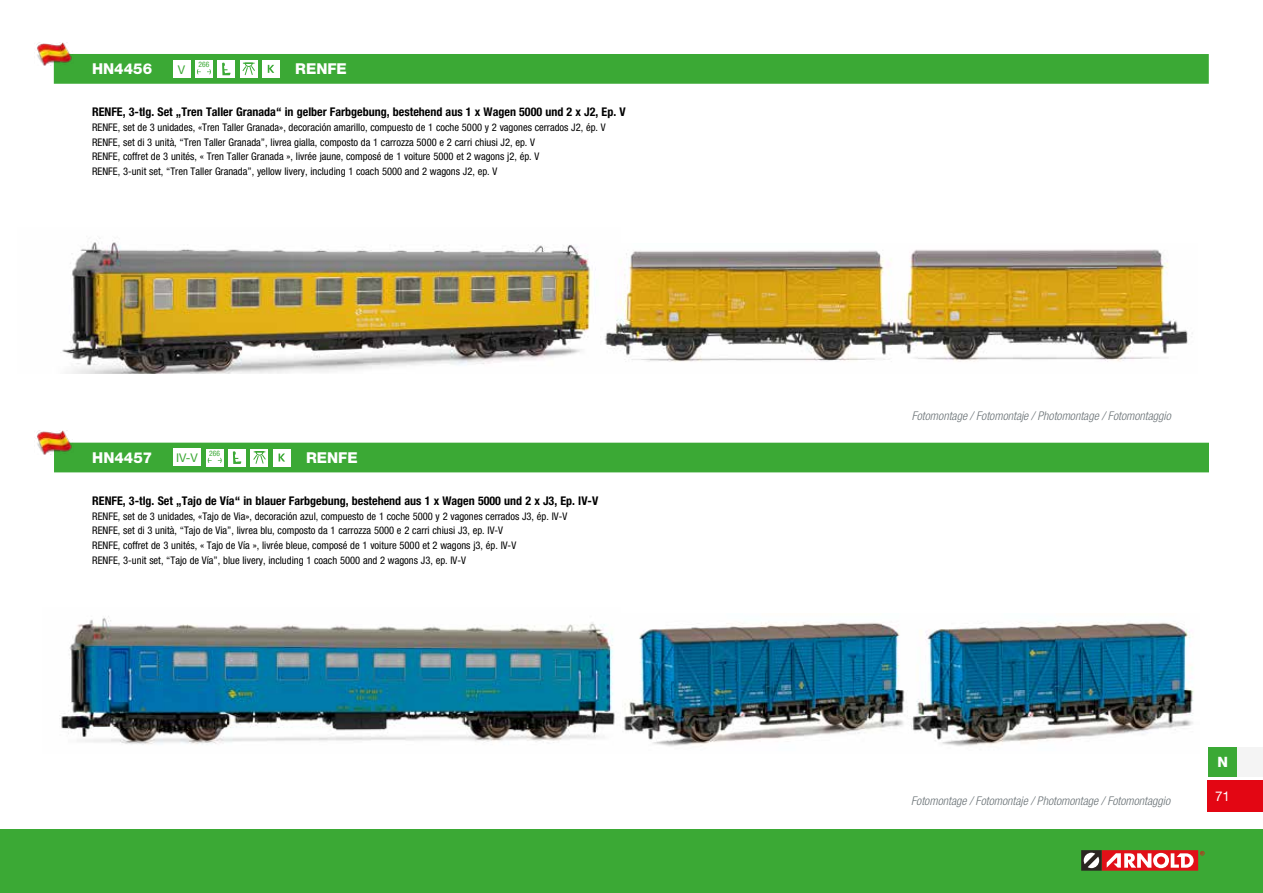
<style>
.page{position:relative;width:1263px;height:893px;background:#fff}
.page>*{position:absolute;margin:0;border:0;box-sizing:border-box;transform-origin:0 0}
.t1{font:800 15px "Helvetica Neue LT Std";color:#fff}
.t2{font:800 14.25px "Helvetica Neue LT Std";color:#fff}
.t3{font:13.5px "Helvetica Neue LT Std";color:#fff}
.t4{font:700 condensed 12px "Helvetica Neue LT Std";color:#000}
.t5{font:italic 300 condensed 12px "Helvetica Neue LT Std";color:#6a7276}
.t6{font:12px "Helvetica Neue LT Std";color:#3ba935}
.t7{font:condensed 10.5px/14.7px "Helvetica Neue LT Std";color:#000}
.t8{font:condensed 7.5px "Helvetica Neue LT Std";color:#3ba935}
</style>
<div class="page">
<div style="left:1208px;top:747px;width:29px;height:30px;background:#3ba935"></div>
<div style="left:1237px;top:747px;width:26px;height:30px;background:#f4f4f4"></div>
<img style="left:624px;top:622px;width:570px;height:124px">
<img style="left:59px;top:616px;width:556px;height:129px">
<img style="left:62px;top:238px;width:534px;height:136px">
<img style="left:605px;top:249px;width:588px;height:113px">
<div style="left:54px;top:54px;width:1155px;height:30px;background:#3ba935"></div>
<div style="left:173px;top:60px;width:17px;height:17px;background:#fff"></div>
<div style="left:195px;top:60px;width:17px;height:17px;background:#fff"></div>
<svg style="left:197px;top:69px;width:4px;height:5px"></svg>
<svg style="left:207px;top:69px;width:4px;height:5px"></svg>
<div style="left:218px;top:60px;width:17px;height:18px;background:#fff"></div>
<svg style="left:222px;top:63px;width:9px;height:12px"></svg>
<div style="left:240px;top:60px;width:17px;height:17px;background:#fff"></div>
<svg style="left:242px;top:62px;width:13px;height:14px"></svg>
<div style="left:262px;top:60px;width:18px;height:17px;background:#fff"></div>
<svg style="left:268px;top:65px;width:6px;height:8px"></svg>
<img style="left:36px;top:42px;width:36px;height:24px">
<div style="left:0;top:829px;width:1263px;height:64px;background:#3ba935"></div>
<div style="left:1102px;top:850px;width:96px;height:21px;background:#e11018"></div>
<svg style="left:1200px;top:851px;width:4px;height:4px"></svg>
<svg style="left:1081px;top:850px;width:112px;height:21px"></svg>
<div style="left:1208px;top:780px;width:55px;height:32px;background:#e30613"></div>
<div style="left:54px;top:443px;width:1155px;height:29px;background:#3ba935"></div>
<div style="left:173px;top:449px;width:28px;height:17px;background:#fff"></div>
<div style="left:206px;top:449px;width:17px;height:17px;background:#fff"></div>
<svg style="left:218px;top:458px;width:4px;height:5px"></svg>
<div style="left:228px;top:449px;width:18px;height:17px;background:#fff"></div>
<svg style="left:233px;top:451px;width:9px;height:13px"></svg>
<div style="left:251px;top:449px;width:17px;height:17px;background:#fff"></div>
<svg style="left:253px;top:451px;width:13px;height:13px"></svg>
<div style="left:273px;top:449px;width:17px;height:17px;background:#fff"></div>
<svg style="left:279px;top:453px;width:6px;height:8px"></svg>
<img style="left:37px;top:431px;width:37px;height:23px">
<h1 class="t1" style="left:92px;top:60px;width:62px">HN4456</h1>
<p class="t6" style="left:178px;top:63px;width:9px">V</p>
<p class="t8" style="left:198px;top:60px;width:12px">266</p>
<h1 class="t1" style="left:295px;top:60px;width:53px">RENFE</h1>
<p class="t4" style="left:92px;top:105px;width:535px">RENFE, 3-tlg. Set „Tren Taller Granada“ in gelber Farbgebung, bestehend aus 1 x Wagen 5000 und 2 x J2, Ep. V</p>
<p class="t7" style="left:92px;top:120px;width:515px">RENFE, set de 3 unidades, «Tren Taller Granada», decoración amarillo, compuesto de 1 coche 5000 y 2 vagones cerrados J2, ép. V RENFE, set di 3 unità, “Tren Taller Granada”, livrea gialla, composto da 1 carrozza 5000 e 2 carri chiusi J2, ep. V<br>RENFE, coffret de 3 unités, « Tren Taller Granada », livrée jaune, composé de 1 voiture 5000 et 2 wagons j2, ép. V<br>RENFE, 3-unit set, “Tren Taller Granada”, yellow livery, including 1 coach 5000 and 2 wagons J2, ep. V</p>
<h1 class="t1" style="left:92px;top:449px;width:62px">HN4457</h1>
<p class="t6" style="left:176px;top:451px;width:23px">IV-V</p>
<p class="t8" style="left:209px;top:449px;width:12px">266</p>
<h1 class="t1" style="left:306px;top:449px;width:53px">RENFE</h1>
<p class="t4" style="left:92px;top:493px;width:507px">RENFE, 3-tlg. Set „Tajo de Vía“ in blauer Farbgebung, bestehend aus 1 x Wagen 5000 und 2 x J3, Ep. IV-V</p>
<p class="t7" style="left:92px;top:509px;width:476px">RENFE, set de 3 unidades, «Tajo de Via», decoración azul, compuesto de 1 coche 5000 y 2 vagones cerrados J3, ép. IV-V RENFE, set di 3 unità, “Tajo de Via”, livrea blu, composto da 1 carrozza 5000 e 2 carri chiusi J3, ep. IV-V<br>RENFE, coffret de 3 unités, « Tajo de Vía », livrée bleue, composé de 1 voiture 5000 et 2 wagons j3, ép. IV-V<br>RENFE, 3-unit set, “Tajo de Vía”, blue livery, including 1 coach 5000 and 2 wagons J3, ep. IV-V</p>
<p class="t5" style="left:912px;top:409px;width:261px">Fotomontage / Fotomontaje / Photomontage / Fotomontaggio</p>
<p class="t5" style="left:911px;top:794px;width:261px">Fotomontage / Fotomontaje / Photomontage / Fotomontaggio</p>
<h2 class="t2" style="left:1217px;top:753px;width:12px">N</h2>
<p class="t3" style="left:1215px;top:788px;width:16px">71</p>
</div>
